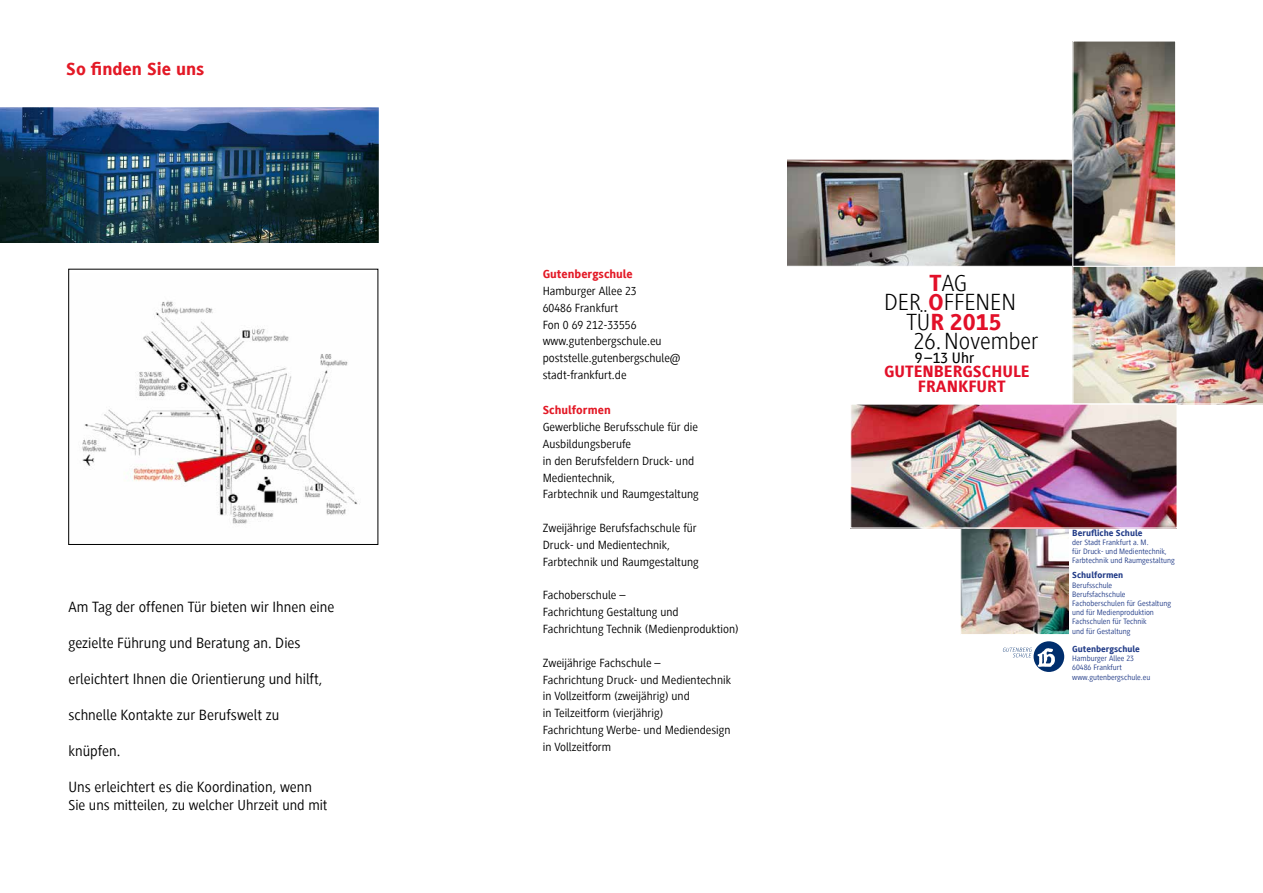
<style>
.page{position:relative;width:1263px;height:893px;background:#fff}
.page>*{position:absolute;margin:0;border:0;box-sizing:border-box;transform-origin:0 0}
.t1{font:300 24px "Generis Sans Com";color:#000}
.t2{font:800 24px "Generis Sans Com";color:#e21029}
.t3{font:800 18.3px "Generis Sans Com";color:#e31926}
.t4{font:800 16.95px/14.5px "Generis Sans Com";color:#e21029;text-align:center}
.t5{font:500 15.6px "Generis Sans Com";color:#000}
.t6{font:15.3px "Generis Sans Com";color:#000}
.t7{font:15px "Generis Sans Com";color:#000}
.t8{font:12.3px/16.8px "Generis Sans Com";color:#000}
.t9{font:800 12.3px "Generis Sans Com";color:#e31926}
.t10{font:800 9.15px "Generis Sans Com";color:#213b87}
.t11{font:8.1px/9.1px "Generis Sans Com";color:#213b87}
.s1{font-weight:800;color:#e21029}
.s2{font-weight:300;color:#000}
</style>
<div class="page">
<img style="left:82px;top:301px;width:276px;height:223px">
<div style="left:68px;top:269px;width:310px;height:276px;border:1px solid #000"></div>
<img style="left:0;top:107px;width:379px;height:136px">
<div style="left:1033px;top:641px;width:31px;height:31px;background:#002e6d;border-radius:50%"></div>
<svg style="left:1003px;top:648px;width:52px;height:19px"></svg>
<img style="left:1074px;top:42px;width:100px;height:117px">
<div style="left:1072px;top:40px;width:104px;height:228px;border:1px solid #fff"></div>
<img style="left:962px;top:529px;width:106px;height:104px">
<div style="left:960px;top:527px;width:110px;height:108px;border:1px solid #fff"></div>
<img style="left:787px;top:159px;width:476px;height:246px">
<img style="left:852px;top:405px;width:324px;height:122px">
<div style="left:850px;top:403px;width:328px;height:126px;border:1px solid #fff"></div>
<h2 class="t3" style="left:66px;top:59px;width:140px">So finden Sie uns</h2>
<p class="t6" style="left:68px;top:599px;width:267px">Am Tag der offenen Tür bieten wir Ihnen eine</p>
<p class="t6" style="left:68px;top:635px;width:234px">gezielte Führung und Beratung an. Dies</p>
<p class="t6" style="left:68px;top:671px;width:255px">erleichtert Ihnen die Orientierung und hilft,</p>
<p class="t6" style="left:68px;top:707px;width:212px">schnelle Kontakte zur Berufswelt zu</p>
<p class="t6" style="left:68px;top:743px;width:54px">knüpfen.</p>
<p class="t6" style="left:68px;top:779px;width:245px">Uns erleichtert es die Koordination, wenn</p>
<p class="t7" style="left:68px;top:797px;width:261px">Sie uns mitteilen, zu welcher Uhrzeit und mit</p>
<p class="t9" style="left:543px;top:267px;width:92px">Gutenbergschule</p>
<p class="t8" style="left:543px;top:283px;width:139px">Hamburger Allee 23<br>60486 Frankfurt<br>Fon 0 69 212-33556 www.gutenbergschule.eu poststelle.gutenbergschule@ stadt-frankfurt.de</p>
<p class="t9" style="left:543px;top:403px;width:70px">Schulformen</p>
<p class="t8" style="left:543px;top:419px;width:157px">Gewerbliche Berufsschule für die<br>Ausbildungsberufe<br>in den Berufsfeldern Druck- und<br>Medientechnik,<br>Farbtechnik und Raumgestaltung</p>
<p class="t8" style="left:543px;top:520px;width:157px">Zweijährige Berufsfachschule für<br>Druck- und Medientechnik,<br>Farbtechnik und Raumgestaltung</p>
<p class="t8" style="left:543px;top:587px;width:198px">Fachoberschule –<br>Fachrichtung Gestaltung und<br>Fachrichtung Technik (Medienproduktion)</p>
<p class="t8" style="left:543px;top:654px;width:190px">Zweijährige Fachschule –<br>Fachrichtung Druck- und Medientechnik in Vollzeitform (zweijährig) und<br>in Teilzeitform (vierjährig)<br>Fachrichtung Werbe- und Mediendesign in Vollzeitform</p>
<h1 class="t1" style="left:929px;top:270px;width:39px"><span class="s1">T</span>AG</h1>
<h1 class="t1" style="left:884px;top:289px;width:133px">DER <span class="s1">O</span>FFENEN</h1>
<h1 class="t2" style="left:906px;top:308px;width:97px"><span class="s2">TÜ</span>R 2015</h1>
<h1 class="t1" style="left:913px;top:328px;width:127px">26.November</h1>
<p class="t5" style="left:915px;top:349px;width:61px">9 –13 Uhr</p>
<h3 class="t4" style="left:884px;top:365px;width:147px">GUTENBERGSCHULE<br>FRANKFURT</h3>
<p class="t10" style="left:1072px;top:527px;width:72px">Berufliche Schule</p>
<p class="t11" style="left:1072px;top:537px;width:104px">der Stadt Frankfurt a. M.<br>für Druck- und Medientechnik,<br>Farbtechnik und Raumgestaltung</p>
<p class="t10" style="left:1072px;top:570px;width:53px">Schulformen</p>
<p class="t11" style="left:1072px;top:580px;width:100px">Berufsschule<br>Berufsfachschule<br>Fachoberschulen für Gestaltung und für Medienproduktion<br>Fachschulen für Technik<br>und für Gestaltung</p>
<p class="t10" style="left:1072px;top:644px;width:69px">Gutenbergschule</p>
<p class="t11" style="left:1072px;top:654px;width:80px">Hamburger Allee 23<br>60486 Frankfurt www.gutenbergschule.eu</p>
</div>
